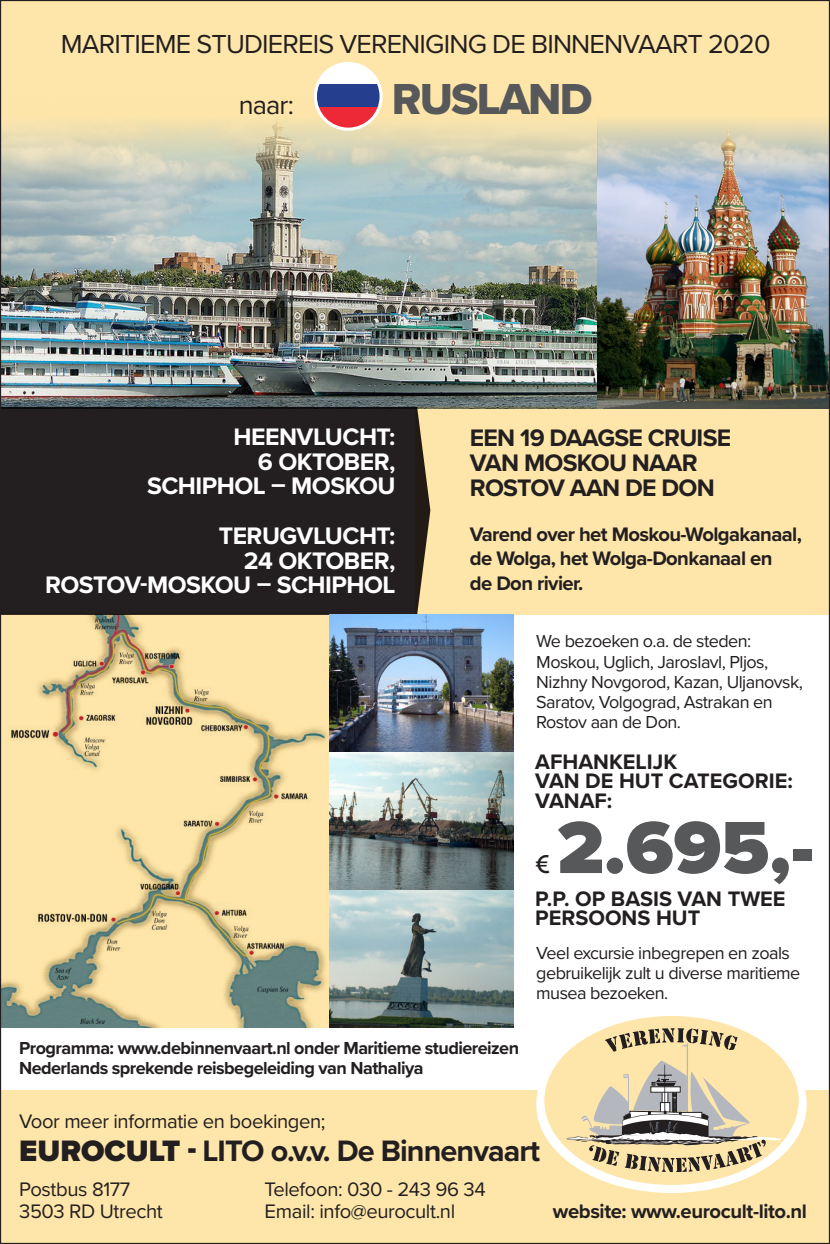
<style>
.page{position:relative;width:830px;height:1244px;background:#fff}
.page>*{position:absolute;margin:0;border:0;box-sizing:border-box;transform-origin:0 0}
.t1{font:900 76.5px "Proxima Nova";color:#57585a}
.t2{font:45px "Proxima Nova Extrabld";letter-spacing:-.04em;color:#57585a}
.t3{font:700 30.6px "Proxima Nova";letter-spacing:-.03em;color:#231f20}
.t4{font:27px "Proxima Nova";letter-spacing:-.03em;color:#231f20}
.t5{font:25.2px "Museo 500";color:#231f20}
.t6{font:700 24.75px "Proxima Nova";letter-spacing:-.02em;color:#fff}
.t7{font:700 24.75px "Proxima Nova";letter-spacing:-.03em;color:#231f20}
.t8{font:700 21.6px/19.6px "Proxima Nova";color:#231f20}
.t9{font:700 20.25px/24.8px "Proxima Nova";letter-spacing:-.03em;color:#231f20}
.t10{font:20.25px "Proxima Nova";letter-spacing:-.02em;color:#231f20}
.t11{font:18px/20.2px "Proxima Nova";letter-spacing:-.03em;color:#231f20}
.t12{font:700 18px "Proxima Nova";letter-spacing:-.03em;color:#231f20}
.s1{font-weight:900}
</style>
<div class="page">
<svg style="left:2px;top:615px;width:327px;height:412px;background:#e4d29c"></svg>
<div style="left:0;top:0;width:829px;height:408px;background:#fee6aa"></div>
<img style="left:2px;top:89px;width:595px;height:318px">
<div style="left:0;top:1090px;width:829px;height:154px;background:#fee6aa"></div>
<svg style="left:536px;top:1016px;width:270px;height:177px;fill:#fff"></svg>
<div style="left:544px;top:1016px;width:254px;height:169px;background:#fee6aa;border-radius:50%"></div>
<svg style="left:565px;top:1028px;width:216px;height:144px"></svg>
<div style="left:315px;top:63px;width:66px;height:66px;background:#253f8e;border-radius:33px"></div>
<svg style="left:317px;top:63px;width:64px;height:21px"></svg>
<svg style="left:315px;top:107px;width:66px;height:22px"></svg>
<div style="left:313px;top:62px;width:69px;height:69px;border:3px solid #fff;border-radius:50%"></div>
<div style="left:2px;top:407px;width:413px;height:208px;background:#231f20"></div>
<div style="left:415px;top:407px;width:414px;height:208px;background:#fee6aa"></div>
<img style="left:329px;top:615px;width:184px;height:412px">
<img style="left:597px;top:119px;width:230px;height:289px">
<p class="t4" style="left:61px;top:24px;width:711px">MARITIEME STUDIEREIS VERENIGING DE BINNENVAART 2020</p>
<p class="t4" style="left:238px;top:85px;width:57px">naar:</p>
<p class="t2" style="left:391px;top:65px;width:202px">RUSLAND</p>
<p class="t6" style="left:233px;top:418px;width:163px">HEENVLUCHT:</p>
<p class="t6" style="left:258px;top:443px;width:139px">6 OKTOBER,</p>
<p class="t6" style="left:147px;top:467px;width:250px">SCHIPHOL – MOSKOU</p>
<p class="t6" style="left:219px;top:517px;width:178px">TERUGVLUCHT:</p>
<p class="t6" style="left:244px;top:542px;width:153px">24 OKTOBER,</p>
<p class="t6" style="left:45px;top:566px;width:352px">ROSTOV-MOSKOU – SCHIPHOL</p>
<p class="t7" style="left:469px;top:419px;width:263px">EEN 19 DAAGSE CRUISE</p>
<p class="t7" style="left:469px;top:444px;width:229px">VAN MOSKOU NAAR</p>
<p class="t7" style="left:469px;top:469px;width:246px">ROSTOV AAN DE DON</p>
<p class="t9" style="left:469px;top:521px;width:333px">Varend over het Moskou-Wolgakanaal, de Wolga, het Wolga-Donkanaal en</p>
<p class="t9" style="left:469px;top:570px;width:115px">de Don rivier.</p>
<p class="t11" style="left:536px;top:630px;width:268px">We bezoeken o.a. de steden:<br>Moskou, Uglich, Jaroslavl, Pljos,<br>Nizhny Novgorod, Kazan, Uljanovsk,<br>Saratov, Volgograd, Astrakan en<br>Rostov aan de Don.</p>
<p class="t8" style="left:535px;top:751px;width:143px">AFHANKELIJK</p>
<p class="t8" style="left:535px;top:771px;width:259px">VAN DE HUT CATEGORIE:<br>VANAF:</p>
<p class="t5" style="left:535px;top:850px;width:17px">€</p>
<p class="t1" style="left:557px;top:790px;width:258px">2.695,-</p>
<p class="t8" style="left:535px;top:888px;width:252px">P.P. OP BASIS VAN TWEE<br>PERSOONS HUT</p>
<p class="t11" style="left:536px;top:942px;width:265px">Veel excursie inbegrepen en zoals gebruikelijk zult u diverse maritieme musea bezoeken.</p>
<p class="t12" style="left:19px;top:1034px;width:501px">Programma: www.debinnenvaart.nl onder Maritieme studiereizen</p>
<p class="t12" style="left:19px;top:1055px;width:406px">Nederlands sprekende reisbegeleiding van Nathaliya</p>
<p class="t10" style="left:19px;top:1106px;width:308px">Voor meer informatie en boekingen;</p>
<p class="t3" style="left:19px;top:1128px;width:522px"><span class="s1">EUROCULT -</span> LITO o.v.v. De Binnenvaart</p>
<p class="t10" style="left:19px;top:1174px;width:113px">Postbus 8177</p>
<p class="t10" style="left:264px;top:1174px;width:222px">Telefoon: 030 - 243 96 34</p>
<p class="t10" style="left:19px;top:1196px;width:145px">3503 RD Utrecht</p>
<p class="t10" style="left:264px;top:1196px;width:192px">Email: info@eurocult.nl</p>
<p class="t9" style="left:552px;top:1198px;width:255px">website: www.eurocult-lito.nl</p>
</div>
